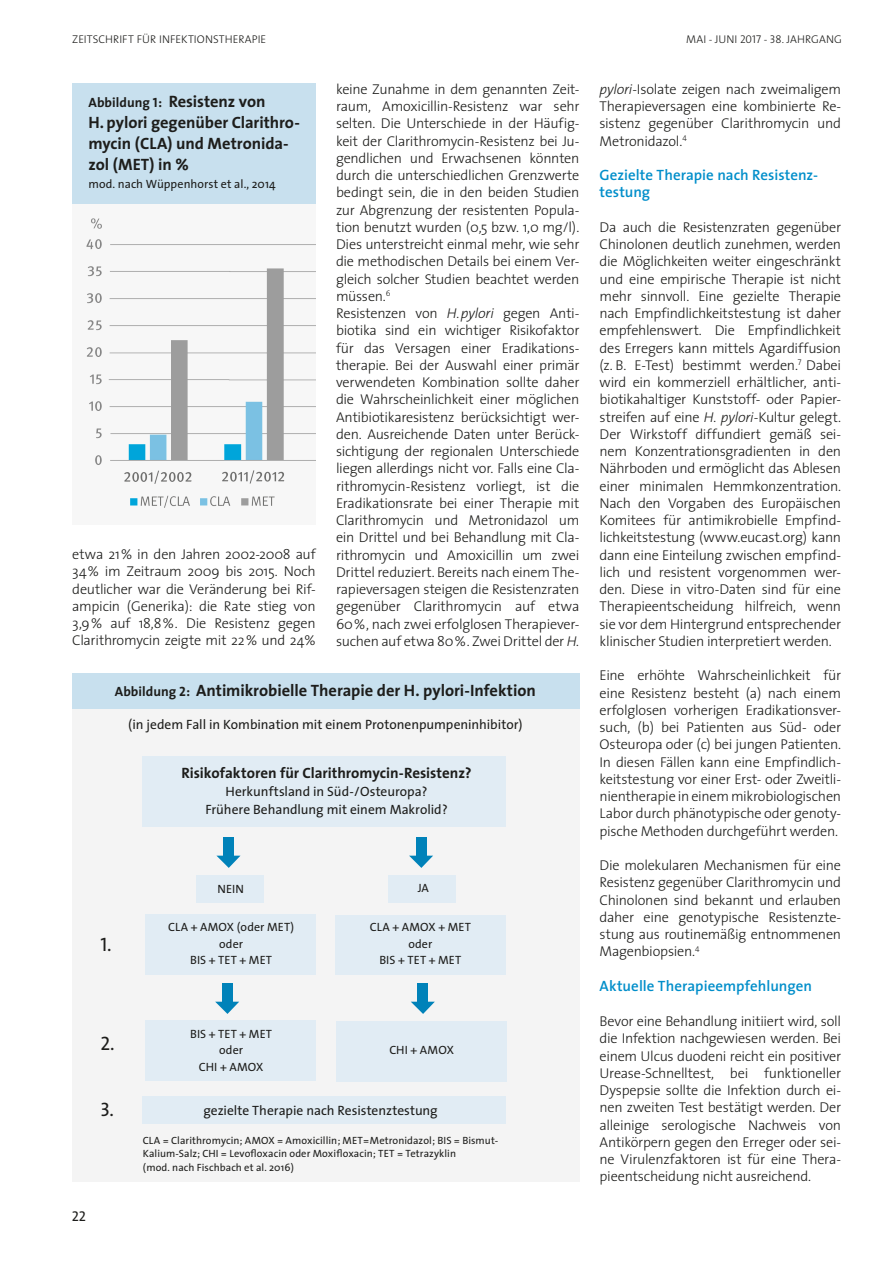
<style>
.page{position:relative;width:893px;height:1263px;background:#fff}
.page>*{position:absolute;margin:0;border:0;box-sizing:border-box;transform-origin:0 0}
.t1{font:19.5px "The Sans Caps";color:#1d1d1b}
.t2{font:700 16.5px/21px "The Sans";letter-spacing:-.005em;color:#1d1d1b}
.t3{font:600 15px "The Sans";letter-spacing:.005em;color:#008eca}
.t4{font:700 15px "The Sans";color:#1d1d1b}
.t5{font:300 14.25px/17.2px "The Sans";letter-spacing:-.02em;color:#1d1d1b;text-align:justify}
.t6{font:14.25px "The Sans Caps";color:#1d1d1b}
.t7{font:13.5px "The Sans";letter-spacing:-.005em;color:#1d1d1b}
.t8{font:12px "The Sans";letter-spacing:.005em;color:#1d1d1b}
.t9{font:300 11.25px "The Sans";letter-spacing:.005em;color:#1d1d1b}
.t10{font:10.5px "The Sans";letter-spacing:.005em;color:#1d1d1b}
.s1{font-size:13.5px}
.s2{font-family:"The Sans Bold Caps";font-weight:400;font-size:13.5px}
.s3{font-style:italic}
.s4{font-family:"The Sans Light Caps";font-weight:400}
</style>
<div class="page">
<div style="left:72px;top:145px;width:244px;height:380px;background:#f7f7f7"></div>
<img style="left:86px;top:218px;width:229px;height:290px">
<div style="left:72px;top:83px;width:244px;height:121px;background:#c8e0ee"></div>
<div style="left:72px;top:709px;width:507px;height:473px;background:#f4f4f4"></div>
<div style="left:143px;top:756px;width:363px;height:71px;background:#e1ecf4"></div>
<div style="left:223px;top:837px;width:11px;height:19px;background:#0082b9"></div>
<svg style="left:217px;top:856px;width:23px;height:12px"></svg>
<div style="left:416px;top:837px;width:10px;height:19px;background:#0082b9"></div>
<svg style="left:409px;top:856px;width:24px;height:12px"></svg>
<div style="left:197px;top:875px;width:67px;height:27px;background:#e1ecf4"></div>
<div style="left:389px;top:875px;width:67px;height:27px;background:#e1ecf4"></div>
<div style="left:72px;top:673px;width:507px;height:36px;background:#c8e0ee"></div>
<div style="left:145px;top:914px;width:171px;height:60px;background:#e1ecf4"></div>
<div style="left:336px;top:915px;width:170px;height:59px;background:#e1ecf4"></div>
<div style="left:222px;top:983px;width:10px;height:19px;background:#0082b9"></div>
<svg style="left:215px;top:1002px;width:24px;height:12px"></svg>
<div style="left:418px;top:983px;width:10px;height:19px;background:#0082b9"></div>
<svg style="left:411px;top:1002px;width:24px;height:12px"></svg>
<div style="left:145px;top:1020px;width:171px;height:61px;background:#e1ecf4"></div>
<div style="left:336px;top:1021px;width:170px;height:60px;background:#e1ecf4"></div>
<div style="left:143px;top:1096px;width:363px;height:27px;background:#e1ecf4"></div>
<p class="t9" style="left:72px;top:30px;width:196px">ZEITSCHRIFT FÜR INFEKTIONSTHERAPIE</p>
<p class="t2" style="left:88px;top:91px;width:179px"><span class="s1">Abbildung</span> <span class="s2">1</span><span class="s1">:</span> Resistenz von</p>
<p class="t2" style="left:88px;top:112px;width:213px">H. pylori gegenüber Clarithro&shy;mycin (CLA) und Metronida&shy;zol (MET) in %</p>
<p class="t8" style="left:88px;top:174px;width:189px">mod. nach Wüppenhorst et al., 2014</p>
<p class="t5" style="left:72px;top:545px;width:245px">etwa 21% in den Jahren 2002-2008 auf 34% im Zeitraum 2009 bis 2015. Noch deutlicher war die Veränderung bei Rif&shy;ampicin (Generika): die Rate stieg von 3,9% auf 18,8%. Die Resistenz gegen Clarithromycin zeigte mit 22% und 24%</p>
<p class="t5" style="left:336px;top:80px;width:245px">keine Zunahme in dem genannten Zeit&shy;raum, Amoxicillin-Resistenz war sehr selten. Die Unterschiede in der Häufig&shy;keit der Clarithromycin-Resistenz bei Ju&shy;gendlichen und Erwachsenen könnten durch die unterschiedlichen Grenzwerte bedingt sein, die in den beiden Studien zur Abgrenzung der resistenten Popula&shy;tion benutzt wurden (0,5 bzw. 1,0 mg/l).<br>Dies unterstreicht einmal mehr, wie sehr die methodischen Details bei einem Ver&shy;gleich solcher Studien beachtet werden müssen.<sup>6</sup></p>
<p class="t5" style="left:336px;top:304px;width:245px">Resistenzen von <span class="s3">H.pylori</span> gegen Anti&shy;biotika sind ein wichtiger Risikofaktor für das Versagen einer Eradikations&shy;therapie. Bei der Auswahl einer primär verwendeten Kombination sollte daher die Wahrscheinlichkeit einer möglichen Antibiotikaresistenz berücksichtigt wer&shy;den. Ausreichende Daten unter Berück&shy;sichtigung der regionalen Unterschiede liegen allerdings nicht vor. Falls eine Cla&shy;rithromycin-Resistenz vorliegt, ist die Eradikationsrate bei einer Therapie mit Clarithromycin und Metronidazol um ein Drittel und bei Behandlung mit Cla&shy;rithromycin und Amoxicillin um zwei Drittel reduziert. Bereits nach einem The&shy;rapieversagen steigen die Resistenzraten gegenüber Clarithromycin auf etwa 60%, nach zwei erfolglosen Therapiever&shy;suchen auf etwa 80%. Zwei Drittel der <span class="s3">H.</span></p>
<p class="t2" style="left:115px;top:679px;width:423px"><span class="s1">Abbildung</span> <span class="s2">2</span><span class="s1">:</span> Antimikrobielle Therapie der H. pylori-Infektion</p>
<p class="t7" style="left:128px;top:713px;width:396px">(in jedem Fall in Kombination mit einem Protonenpumpeninhibitor)</p>
<p class="t1" style="left:100px;top:928px;width:13px">1.</p>
<p class="t1" style="left:100px;top:1027px;width:16px">2.</p>
<p class="t1" style="left:100px;top:1093px;width:15px">3.</p>
<p class="t6" style="left:72px;top:1204px;width:16px">22</p>
<p class="t4" style="left:181px;top:760px;width:292px">Risikofaktoren für Clarithromycin-Resistenz?</p>
<p class="t7" style="left:225px;top:780px;width:204px">Herkunftsland in Süd-/Osteuropa?</p>
<p class="t7" style="left:205px;top:798px;width:244px">Frühere Behandlung mit einem Makrolid?</p>
<p class="t8" style="left:218px;top:879px;width:28px">NEIN</p>
<p class="t8" style="left:418px;top:878px;width:13px">JA</p>
<p class="t8" style="left:168px;top:917px;width:128px">CLA + AMOX (oder MET)</p>
<p class="t8" style="left:219px;top:934px;width:25px">oder</p>
<p class="t8" style="left:190px;top:950px;width:83px">BIS + TET + MET</p>
<p class="t8" style="left:370px;top:917px;width:103px">CLA + AMOX + MET</p>
<p class="t8" style="left:408px;top:934px;width:25px">oder</p>
<p class="t8" style="left:379px;top:950px;width:83px">BIS + TET + MET</p>
<p class="t8" style="left:190px;top:1023px;width:83px">BIS + TET + MET</p>
<p class="t8" style="left:219px;top:1040px;width:25px">oder</p>
<p class="t8" style="left:199px;top:1056px;width:66px">CHI + AMOX</p>
<p class="t8" style="left:389px;top:1040px;width:66px">CHI + AMOX</p>
<p class="t7" style="left:203px;top:1099px;width:236px">gezielte Therapie nach Resistenztestung</p>
<p class="t10" style="left:143px;top:1131px;width:357px">CLA = Clarithromycin; AMOX = Amoxicillin; MET=Metronidazol; BIS = Bismut-</p>
<p class="t10" style="left:143px;top:1145px;width:315px">Kalium-Salz; CHI = Levofloxacin oder Moxifloxacin; TET = Tetrazyklin</p>
<p class="t10" style="left:143px;top:1158px;width:153px">(mod. nach Fischbach et al. 2016)</p>
<p class="t9" style="left:686px;top:30px;width:157px">MAI - JUNI <span class="s4">2017 - 38.</span> JAHRGANG</p>
<p class="t5" style="left:600px;top:80px;width:243px"><span class="s3">pylori-</span>Isolate zeigen nach zweimaligem Therapieversagen eine kombinierte Re&shy;sistenz gegenüber Clarithromycin und Metronidazol.<sup>4</sup></p>
<p class="t3" style="left:600px;top:162px;width:220px">Gezielte Therapie nach Resistenz-</p>
<p class="t3" style="left:600px;top:180px;width:52px">testung</p>
<p class="t5" style="left:600px;top:218px;width:243px">Da auch die Resistenzraten gegenüber Chinolonen deutlich zunehmen, werden die Möglichkeiten weiter eingeschränkt und eine empirische Therapie ist nicht mehr sinnvoll. Eine gezielte Therapie nach Empfindlichkeitstestung ist daher empfehlenswert. Die Empfindlichkeit des Erregers kann mittels Agardiffusion (z. B. E-Test) bestimmt werden.<sup>7</sup> Dabei wird ein kommerziell erhältlicher, anti&shy;biotikahaltiger Kunststoff- oder Papier&shy;streifen auf eine <span class="s3">H. pylori</span>-Kultur gelegt.<br>Der Wirkstoff diffundiert gemäß sei&shy;nem Konzentrationsgradienten in den Nährboden und ermöglicht das Ablesen einer minimalen Hemmkonzentration.<br>Nach den Vorgaben des Europäischen Komitees für antimikrobielle Empfind&shy;lichkeitstestung (www.eucast.org) kann dann eine Einteilung zwischen empfind&shy;lich und resistent vorgenommen wer&shy;den. Diese in vitro-Daten sind für eine Therapieentscheidung hilfreich, wenn sie vor dem Hintergrund entsprechender klinischer Studien interpretiert werden.</p>
<p class="t5" style="left:600px;top:666px;width:243px">Eine erhöhte Wahrscheinlichkeit für eine Resistenz besteht (a) nach einem erfolglosen vorherigen Eradikationsver&shy;such, (b) bei Patienten aus Süd- oder Osteuropa oder (c) bei jungen Patienten.<br>In diesen Fällen kann eine Empfindlich&shy;keitstestung vor einer Erst- oder Zweitli&shy;nientherapie in einem mikrobiologischen Labor durch phänotypische oder genoty&shy;pische Methoden durchgeführt werden.</p>
<p class="t5" style="left:600px;top:856px;width:243px">Die molekularen Mechanismen für eine Resistenz gegenüber Clarithromycin und Chinolonen sind bekannt und erlauben daher eine genotypische Resistenzte&shy;stung aus routinemäßig entnommenen Magenbiopsien.<sup>4</sup></p>
<p class="t3" style="left:600px;top:973px;width:214px">Aktuelle Therapieempfehlungen</p>
<p class="t5" style="left:600px;top:1012px;width:243px">Bevor eine Behandlung initiiert wird, soll die Infektion nachgewiesen werden. Bei einem Ulcus duodeni reicht ein positiver Urease-Schnelltest, bei funktioneller Dyspepsie sollte die Infektion durch ei&shy;nen zweiten Test bestätigt werden. Der alleinige serologische Nachweis von Antikörpern gegen den Erreger oder sei&shy;ne Virulenzfaktoren ist für eine Thera&shy;pieentscheidung nicht ausreichend.</p>
</div>
